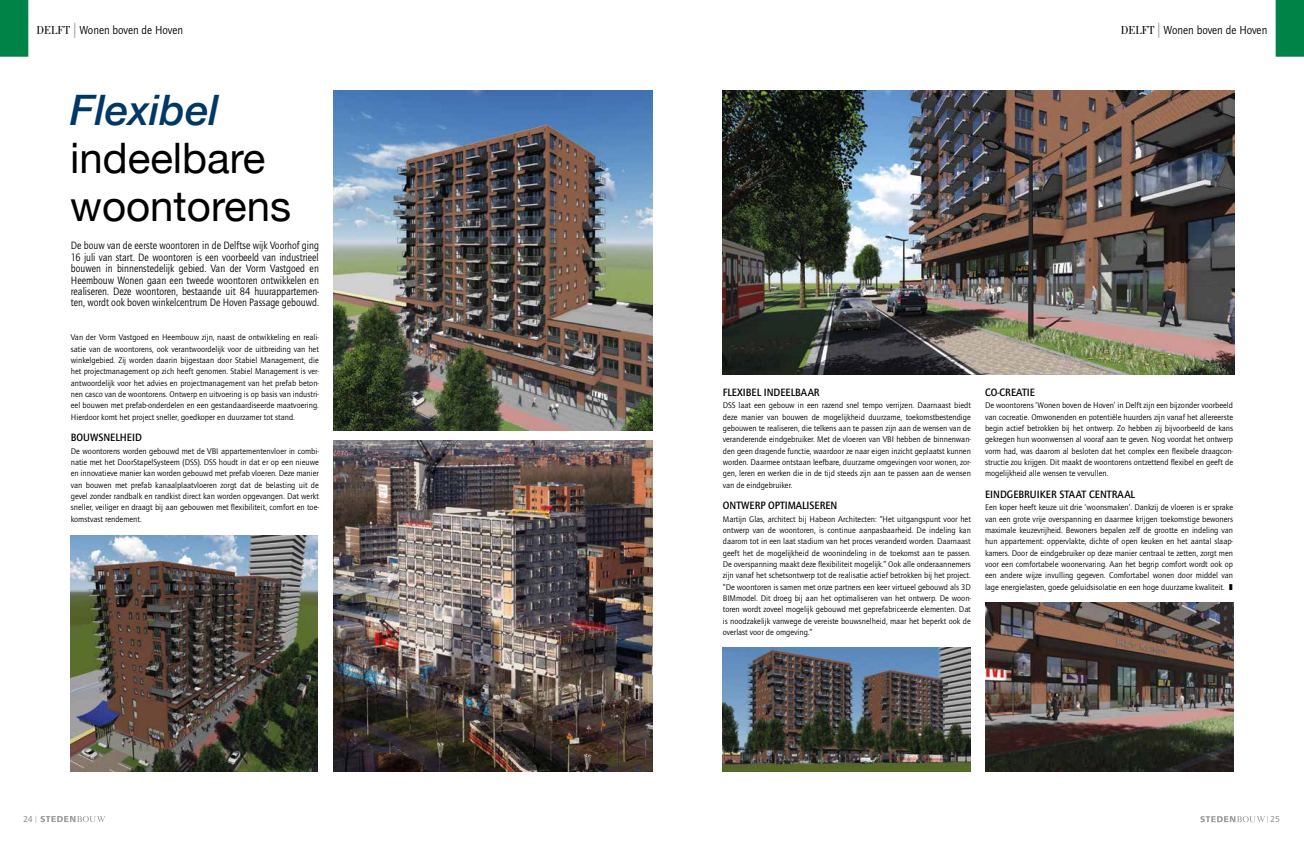
<style>
.page{position:relative;width:1304px;height:842px;background:#fff}
.page>*{position:absolute;margin:0;border:0;box-sizing:border-box;transform-origin:0 0}
.t1{font:42px/48px "Helvetica Neue";color:#000}
.t2{font:italic 500 42px "Helvetica Neue";color:#003865}
.t3{font:12px "Quay Sans ITC Std";color:#000;scale:.95 1}
.t4{font:11px/11.3px "Quay Sans ITC Std";color:#000;text-align:justify;scale:.9 1}
.t5{font:500 11px "Quay Sans ITC Std";color:#000;scale:.95 1}
.t6{font:500 9px "Quay Sans ITC Std";color:#9d9d9c}
.t7{font:8.5px/11.3px "Quay Sans ITC Std";color:#000;text-align:justify}
.s1{font-family:"Bodoni Std"}
.s2{font-size:15px;color:#9d9d9c}
.s3{font-weight:400;font-size:7px}
</style>
<div class="page">
<svg style="left:40px;top:816px;width:65px;height:6px"></svg>
<svg style="left:1200px;top:816px;width:65px;height:6px"></svg>
<img style="left:333px;top:91px;width:320px;height:339px">
<img style="left:333px;top:441px;width:320px;height:330px">
<div style="left:1276px;top:0;width:28px;height:57px;background:#008347"></div>
<div style="left:0;top:0;width:28px;height:57px;background:#008347"></div>
<img style="left:70px;top:535px;width:248px;height:236px">
<img style="left:723px;top:91px;width:511px;height:283px">
<img style="left:723px;top:648px;width:248px;height:123px">
<img style="left:985px;top:602px;width:248px;height:169px">
<h2 class="t3" style="left:37px;top:23px;width:156px"><span class="s1">DELFT</span> <span class="s2">|</span> Wonen boven de Hoven</h2>
<h2 class="t3" style="left:1121px;top:23px;width:156px"><span class="s1">DELFT</span> <span class="s2">|</span> Wonen boven de Hoven</h2>
<h1 class="t2" style="left:70px;top:74px;width:150px">Flexibel</h1>
<h1 class="t1" style="left:70px;top:136px;width:222px">indeelbare woontorens</h1>
<p class="t4" style="left:71px;top:240px;width:277px">De bouw van de eerste woontoren in de Delftse wijk Voorhof ging 16 juli van start. De woontoren is een voorbeeld van industrieel bouwen in binnenstedelijk gebied. Van der Vorm Vastgoed en Heembouw Wonen gaan een tweede woontoren ontwikkelen en realiseren. Deze woontoren, bestaande uit 84 huurappartemen&shy;ten, wordt ook boven winkelcentrum De Hoven Passage gebouwd.</p>
<p class="t7" style="left:71px;top:332px;width:250px">Van der Vorm Vastgoed en Heembouw zijn, naast de ontwikkeling en reali&shy;satie van de woontorens, ook verantwoordelijk voor de uitbreiding van het winkelgebied. Zij worden daarin bijgestaan door Stabiel Management, die het projectmanagement op zich heeft genomen. Stabiel Management is ver&shy;antwoordelijk voor het advies en projectmanagement van het prefab beton&shy;nen casco van de woontorens. Ontwerp en uitvoering is op basis van industri&shy;eel bouwen met prefab-onderdelen en een gestandaardiseerde maatvoering.<br>Hierdoor komt het project sneller, goedkoper en duurzamer tot stand.</p>
<p class="t5" style="left:71px;top:431px;width:76px">BOUWSNELHEID</p>
<p class="t7" style="left:71px;top:445px;width:250px">De woontorens worden gebouwd met de VBI appartementenvloer in combi&shy;natie met het DoorStapelSysteem (DSS). DSS houdt in dat er op een nieuwe en innovatieve manier kan worden gebouwd met prefab vloeren. Deze manier van bouwen met prefab kanaalplaatvloeren zorgt dat de belasting uit de gevel zonder randbalk en randkist direct kan worden opgevangen. Dat werkt sneller, veiliger en draagt bij aan gebouwen met flexibiliteit, comfort en toe&shy;komstvast rendement.</p>
<p class="t5" style="left:723px;top:386px;width:103px">FLEXIBEL INDEELBAAR</p>
<p class="t7" style="left:723px;top:400px;width:250px">DSS laat een gebouw in een razend snel tempo verrijzen. Daarnaast biedt deze manier van bouwen de mogelijkheid duurzame, toekomstbestendige gebouwen te realiseren, die telkens aan te passen zijn aan de wensen van de veranderende eindgebruiker. Met de vloeren van VBI hebben de binnenwan&shy;den geen dragende functie, waardoor ze naar eigen inzicht geplaatst kunnen worden. Daarmee ontstaan leefbare, duurzame omgevingen voor wonen, zor&shy;gen, leren en werken die in de tijd steeds zijn aan te passen aan de wensen van de eindgebruiker.</p>
<p class="t5" style="left:723px;top:499px;width:122px">ONTWERP OPTIMALISEREN</p>
<p class="t7" style="left:723px;top:513px;width:250px">Martijn Glas, architect bij Habeon Architecten: “Het uitgangspunt voor het ontwerp van de woontoren, is continue aanpasbaarheid. De indeling kan daarom tot in een laat stadium van het proces veranderd worden. Daarnaast geeft het de mogelijkheid de woonindeling in de toekomst aan te passen.<br>De overspanning maakt deze flexibiliteit mogelijk.” Ook alle onderaannemers zijn vanaf het schetsontwerp tot de realisatie actief betrokken bij het project. “De woontoren is samen met onze partners een keer virtueel gebouwd als 3D BIMmodel. Dit droeg bij aan het optimaliseren van het ontwerp. De woon&shy;toren wordt zoveel mogelijk gebouwd met geprefabriceerde elementen. Dat is noodzakelijk vanwege de vereiste bouwsnelheid, maar het beperkt ook de overlast voor de omgeving.”</p>
<p class="t5" style="left:985px;top:386px;width:54px">CO-CREATIE</p>
<p class="t7" style="left:985px;top:400px;width:250px">De woontorens ‘Wonen boven de Hoven’ in Delft zijn een bijzonder voorbeeld van cocreatie. Omwonenden en potentiële huurders zijn vanaf het allereerste begin actief betrokken bij het ontwerp. Zo hebben zij bijvoorbeeld de kans gekregen hun woonwensen al vooraf aan te geven. Nog voordat het ontwerp vorm had, was daarom al besloten dat het complex een flexibele draagcon&shy;structie zou krijgen. Dit maakt de woontorens ontzettend flexibel en geeft de mogelijkheid alle wensen te vervullen.</p>
<p class="t5" style="left:985px;top:488px;width:159px">EINDGEBRUIKER STAAT CENTRAAL</p>
<p class="t7" style="left:985px;top:502px;width:250px">Een koper heeft keuze uit drie ‘woonsmaken’. Dankzij de vloeren is er sprake van een grote vrije overspanning en daarmee krijgen toekomstige bewoners maximale keuzevrijheid. Bewoners bepalen zelf de grootte en indeling van hun appartement: oppervlakte, dichte of open keuken en het aantal slaap&shy;kamers. Door de eindgebruiker op deze manier centraal te zetten, zorgt men voor een comfortabele woonervaring. Aan het begrip comfort wordt ook op een andere wijze invulling gegeven. Comfortabel wonen door middel van lage energielasten, goede geluidsisolatie en een hoge duurzame kwaliteit. ❚</p>
<p class="t6" style="left:23px;top:814px;width:15px">24 <span class="s3">|</span></p>
<p class="t6" style="left:1267px;top:814px;width:15px"><span class="s3">|</span> 25</p>
</div>
